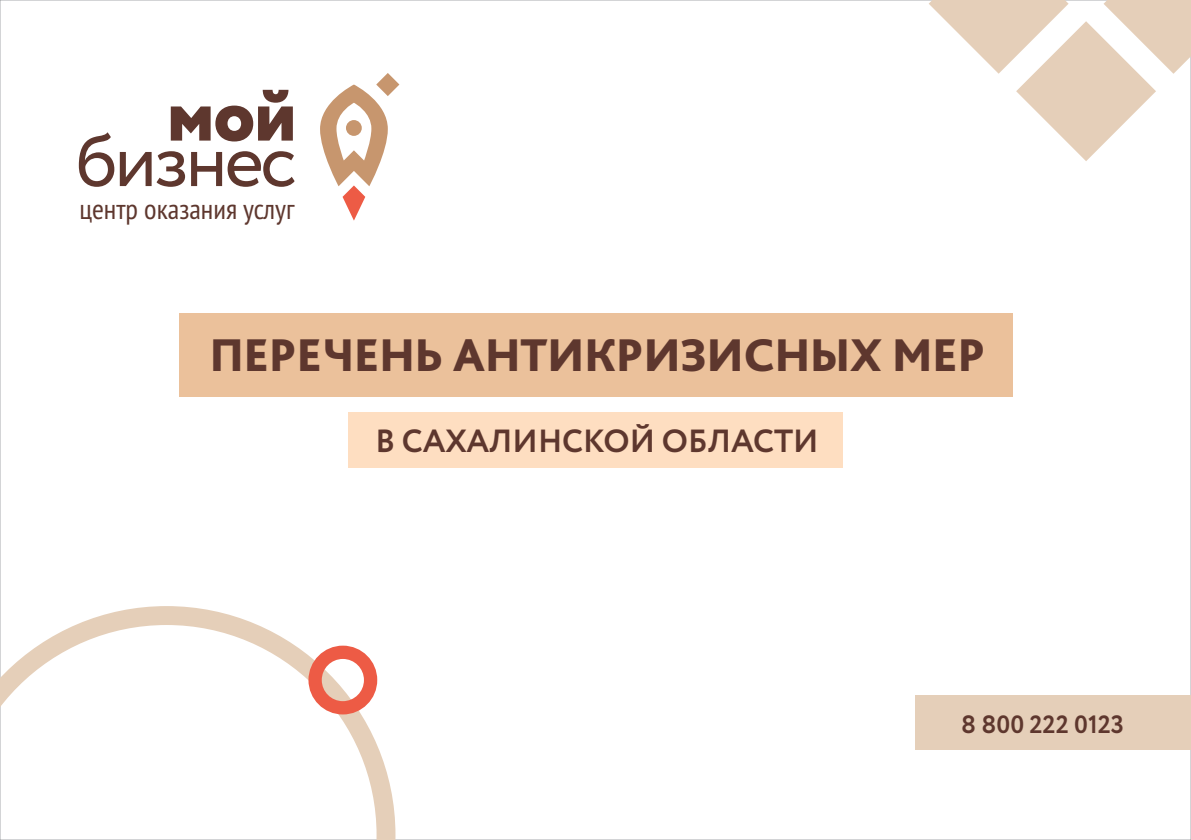
<style>
.page{position:relative;width:1191px;height:840px;background:#fff}
.page>*{position:absolute;margin:0;border:0;box-sizing:border-box;transform-origin:0 0}
.t1{font:800 48px "Bliss Pro";color:#5e372e}
.t2{font:700 32px "Circe";color:#5e372e}
.t3{font:condensed 28.2px "PT Sans";color:#5e372e}
.t4{font:700 25px "Circe";color:#5e372e}
</style>
<div class="page">
<svg style="left:928px;top:0;width:263px;height:161px"></svg>
<div style="left:179px;top:312px;width:833px;height:84px;background:#ebc19b"></div>
<div style="left:916px;top:694px;width:275px;height:54px;background:#e5cfb9"></div>
<div style="left:348px;top:411px;width:495px;height:56px;background:#fedec1"></div>
<svg style="left:0;top:605px;width:395px;height:234px"></svg>
<svg style="left:308px;top:645px;width:69px;height:69px"></svg>
<svg style="left:171px;top:90px;width:122px;height:51px"></svg>
<svg style="left:79px;top:132px;width:35px;height:55px"></svg>
<svg style="left:120px;top:151px;width:65px;height:36px"></svg>
<svg style="left:191px;top:152px;width:31px;height:34px"></svg>
<svg style="left:228px;top:151px;width:67px;height:36px"></svg>
<svg style="left:320px;top:73px;width:79px;height:147px"></svg>
<p class="t3" style="left:79px;top:198px;width:217px">центр оказания услуг</p>
<p class="t1" style="left:210px;top:336px;width:777px">ПЕРЕЧЕНЬ АНТИКРИЗИСНЫХ МЕР</p>
<p class="t2" style="left:375px;top:427px;width:445px">В САХАЛИНСКОЙ ОБЛАСТИ</p>
<p class="t4" style="left:961px;top:713px;width:164px">8 800 222 0123</p>
</div>
